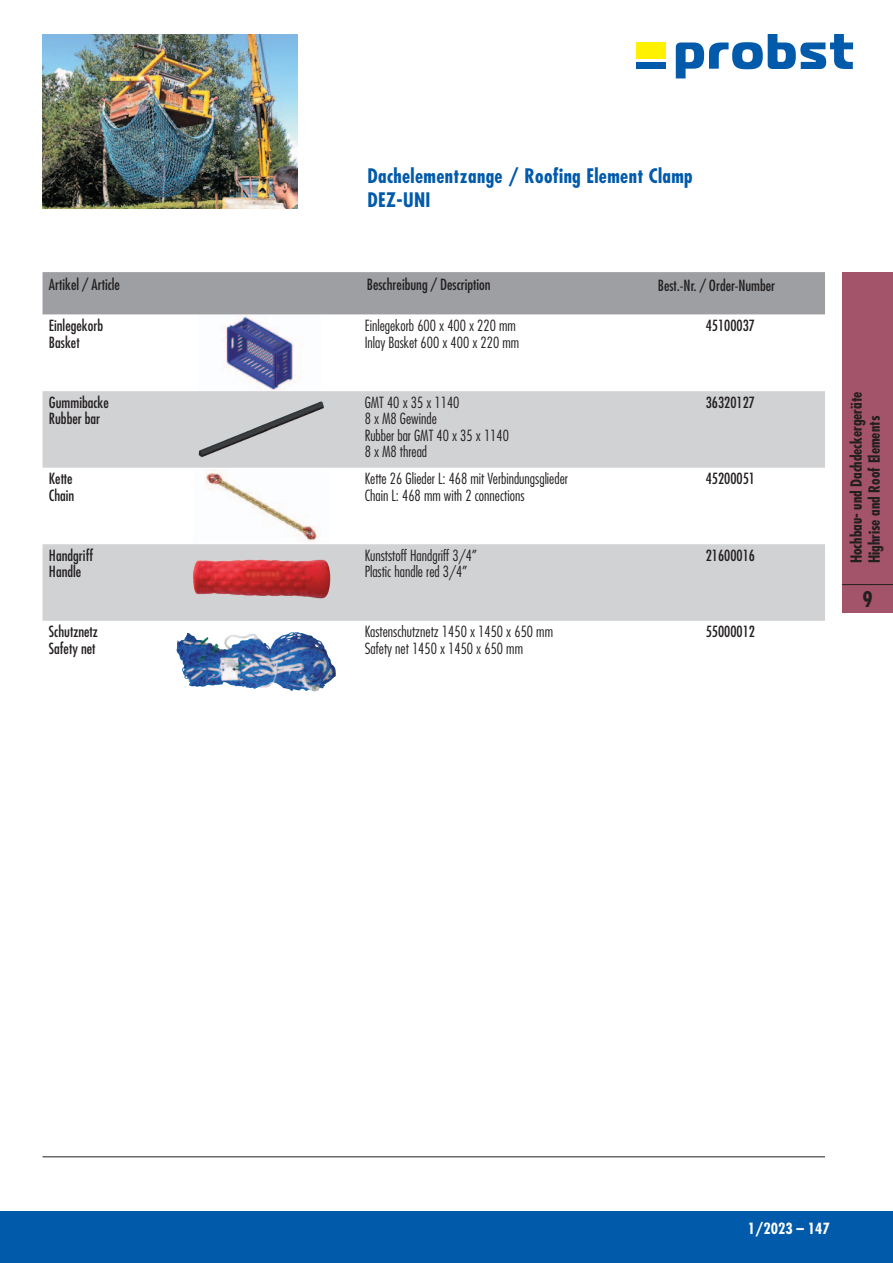
<style>
.page{position:relative;width:893px;height:1263px;background:#fff}
.page>*{position:absolute;margin:0;border:0;box-sizing:border-box;transform-origin:0 0}
.t1{font:700 condensed 21px "Futura";color:#231f20}
.t2{font:700 condensed 19.5px/24px "Futura";letter-spacing:.02em;color:#015aaa}
.t3{font:300 condensed 15px/16.5px "Futura";color:#231f20}
.t4{font:condensed 15px/16.5px "Futura";color:#231f20}
.t5{font:700 condensed 15px/18px "Futura";color:#231f20}
.t6{font:700 condensed 15px "Futura";color:#fff}
</style>
<div class="page">
<div style="left:0;top:1212px;width:893px;height:51px;background:#015aaa"></div>
<div style="left:842px;top:272px;width:51px;height:340px;background:#a4546a"></div>
<hr style="left:842px;top:584px;width:51px;height:1px;background:#231f20">
<div style="left:636px;top:42px;width:30px;height:17px;background:#fff101"></div>
<svg style="left:676px;top:34px;width:177px;height:44px"></svg>
<div style="left:636px;top:62px;width:30px;height:7px;background:#015aaa"></div>
<img style="left:43px;top:34px;width:255px;height:174px">
<div style="left:43px;top:272px;width:782px;height:43px;background:#9d9fa2"></div>
<svg style="left:43px;top:391px;width:782px;height:230px;fill:#d1d2d4"></svg>
<img style="left:193px;top:470px;width:137px;height:72px">
<img style="left:226px;top:316px;width:68px;height:74px">
<img style="left:198px;top:421px;width:73px;height:34px">
<img style="left:193px;top:559px;width:73px;height:34px">
<img style="left:176px;top:633px;width:132px;height:58px">
<hr style="left:43px;top:1157px;width:782px;height:1px;background:#231f20">
<h2 class="t2" style="left:367px;top:166px;width:327px">Dachelementzange / Roofing Element Clamp<br>DEZ-UNI</h2>
<p class="t4" style="left:49px;top:278px;width:73px">Artikel / Article</p>
<p class="t4" style="left:367px;top:278px;width:125px">Beschreibung / Description</p>
<p class="t4" style="left:49px;top:319px;width:56px">Einlegekorb<br>Basket</p>
<p class="t3" style="left:365px;top:318px;width:156px">Einlegekorb 600 x 400 x 220 mm<br>Inlay Basket 600 x 400 x 220 mm</p>
<p class="t4" style="left:706px;top:319px;width:51px">45100037</p>
<p class="t4" style="left:658px;top:278px;width:119px">Best.-Nr. / Order-Number</p>
<p class="t4" style="left:49px;top:395px;width:62px">Gummibacke<br>Rubber bar</p>
<p class="t3" style="left:365px;top:395px;width:146px">GMT 40 x 35 x 1140<br>8 x M8 Gewinde<br>Rubber bar GMT 40 x 35 x 1140<br>8 x M8 thread</p>
<p class="t4" style="left:706px;top:395px;width:51px">36320127</p>
<p class="t4" style="left:49px;top:472px;width:27px">Kette<br>Chain</p>
<p class="t3" style="left:365px;top:471px;width:205px">Kette 26 Glieder L: 468 mit Verbindungsglieder<br>Chain L: 468 mm with 2 connections</p>
<p class="t4" style="left:706px;top:472px;width:51px">45200051</p>
<p class="t4" style="left:49px;top:548px;width:46px">Handgriff<br>Handle</p>
<p class="t3" style="left:365px;top:548px;width:114px">Kunststoff Handgriff 3/4”<br>Plastic handle red 3/4”</p>
<p class="t4" style="left:706px;top:548px;width:51px">21600016</p>
<p class="t4" style="left:49px;top:625px;width:51px">Schutznetz<br>Safety net</p>
<p class="t3" style="left:365px;top:625px;width:190px">Kastenschutznetz 1450 x 1450 x 650 mm<br>Safety net 1450 x 1450 x 650 mm</p>
<p class="t4" style="left:706px;top:625px;width:51px">55000012</p>
<p class="t5" style="left:849px;top:563px;width:173px;rotate:-90deg">Hochbau- und Dachdeckergeräte<br>Highrise and Roof Elements</p>
<h1 class="t1" style="left:862px;top:590px;width:12px">9</h1>
<p class="t6" style="left:748px;top:1222px;width:83px">1/2023 – 147</p>
</div>
